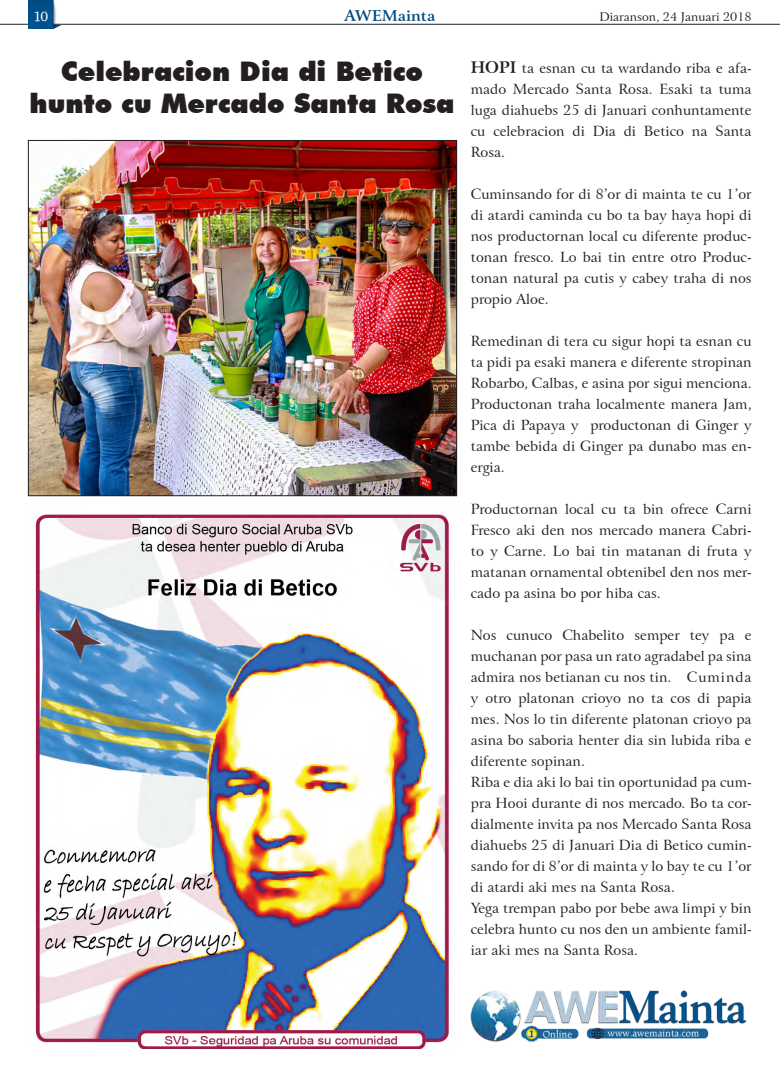
<style>
.page{position:relative;width:780px;height:1078px;background:#fff}
.page>*{position:absolute;margin:0;border:0;box-sizing:border-box;transform-origin:0 0}
.t1{font:900 27px/32.4px "Futura BT";color:#231f20;text-align:center}
.t2{font:700 15px "Arrus BT";color:#004b80}
.Body_Text_14{font:14px/21px "Arrus BT";color:#231f20;text-align:justify}
.t3{font:14px "Charter ITCTT";color:#fff}
.t4{font:12px "Arrus BT";color:#231f20}
.s1{font-weight:700;font-size:16px}
</style>
<div class="page">
<img style="left:28px;top:0;width:33px;height:28px">
<svg style="left:0;top:24px;width:28px;height:1px"></svg>
<hr style="left:53px;top:24px;width:727px;height:1px;background:#231f20">
<img style="left:35px;top:514px;width:414px;height:534px">
<img style="left:30px;top:142px;width:425px;height:352px">
<div style="left:28px;top:140px;width:429px;height:356px;border:1px solid #231f20"></div>
<img style="left:470px;top:990px;width:277px;height:52px">
<p class="t3" style="left:33px;top:7px;width:16px">10</p>
<p class="t2" style="left:344px;top:7px;width:92px">AWEMainta</p>
<p class="t4" style="left:599px;top:9px;width:154px">Diaranson, 24 Januari 2018</p>
<p class="Body_Text_14" style="left:471px;top:57px;width:282px"><span class="s1">HOPI</span> ta esnan cu ta wardando riba e afa&shy;mado Mercado Santa Rosa. Esaki ta tuma luga diahuebs 25 di Januari conhuntamente cu celebracion di Dia di Betico na Santa Rosa.</p>
<p class="Body_Text_14" style="left:471px;top:183px;width:282px">Cuminsando for di 8’or di mainta te cu 1’or di atardi caminda cu bo ta bay haya hopi di nos productornan local cu diferente produc&shy;tonan fresco. Lo bai tin entre otro Produc&shy;tonan natural pa cutis y cabey traha di nos propio Aloe.</p>
<p class="Body_Text_14" style="left:471px;top:330px;width:282px">Remedinan di tera cu sigur hopi ta esnan cu ta pidi pa esaki manera e diferente stropinan Robarbo, Calbas, e asina por sigui menciona.<br>Productonan traha localmente manera Jam, Pica di Papaya y productonan di Ginger y tambe bebida di Ginger pa dunabo mas en&shy;ergia.</p>
<p class="Body_Text_14" style="left:471px;top:498px;width:282px">Productornan local cu ta bin ofrece Carni Fresco aki den nos mercado manera Cabri&shy;to y Carne. Lo bai tin matanan di fruta y matanan ornamental obtenibel den nos mer&shy;cado pa asina bo por hiba cas.</p>
<p class="Body_Text_14" style="left:471px;top:624px;width:282px">Nos cunuco Chabelito semper tey pa e muchanan por pasa un rato agradabel pa sina admira nos betianan cu nos tin. Cuminda y otro platonan crioyo no ta cos di papia mes. Nos lo tin diferente platonan crioyo pa asina bo saboria henter dia sin lubida riba e diferente sopinan.</p>
<p class="Body_Text_14" style="left:471px;top:771px;width:282px">Riba e dia aki lo bai tin oportunidad pa cum&shy;pra Hooi durante di nos mercado. Bo ta cor&shy;dialmente invita pa nos Mercado Santa Rosa diahuebs 25 di Januari Dia di Betico cumin&shy;sando for di 8’or di mainta y lo bay te cu 1’or di atardi aki mes na Santa Rosa.</p>
<p class="Body_Text_14" style="left:471px;top:897px;width:282px">Yega trempan pabo por bebe awa limpi y bin celebra hunto cu nos den un ambiente famil&shy;iar aki mes na Santa Rosa.</p>
<p class="t1" style="left:30px;top:55px;width:426px">Celebracion Dia di Betico hunto cu Mercado Santa Rosa</p>
</div>
